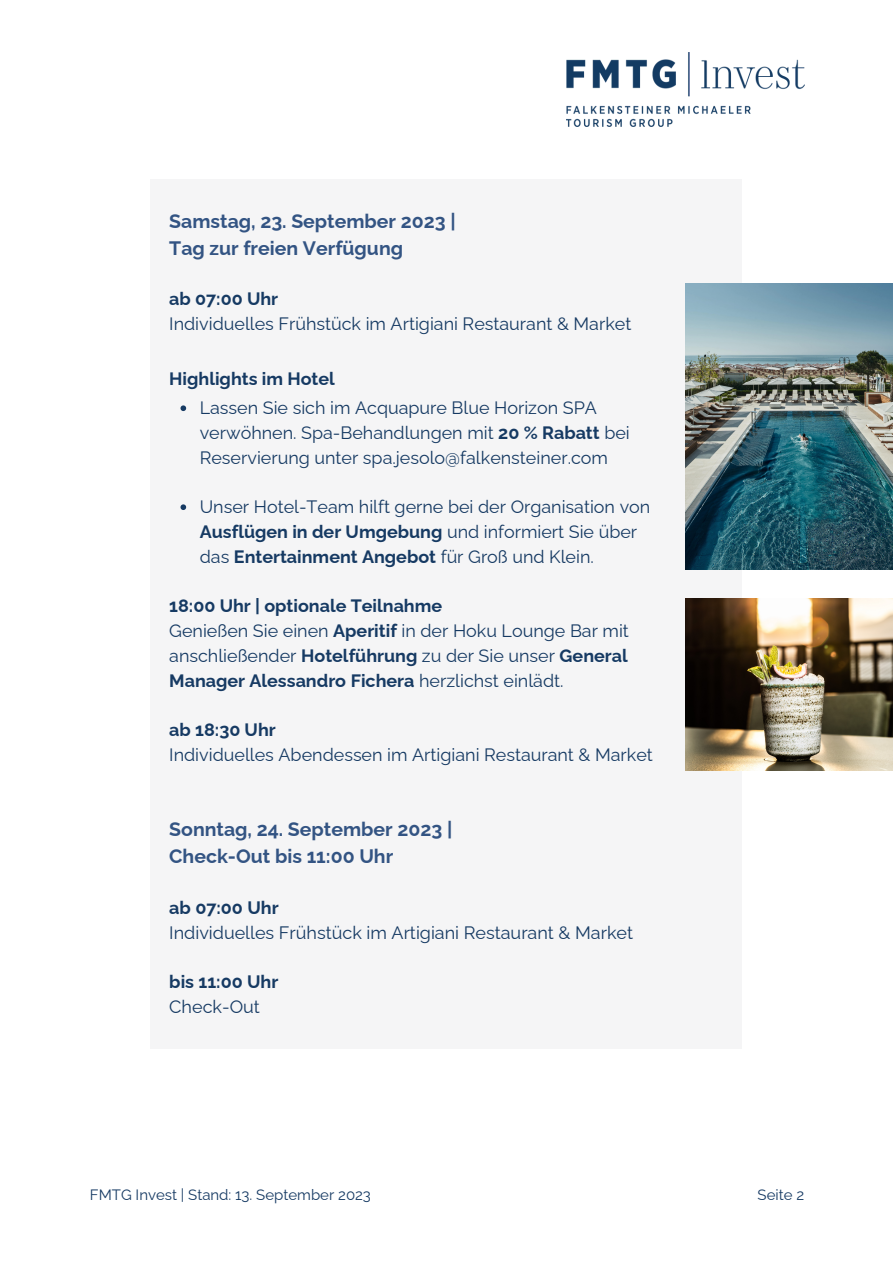
<style>
.page{position:relative;width:893px;height:1264px;background:#fff}
.page>*{position:absolute;margin:0;border:0;box-sizing:border-box;transform-origin:0 0}
.t1{font:700 19.5px "Raleway";color:#335483}
.t2{font:18px "Raleway";color:#163a63}
.t3{font:700 18px "Raleway";color:#163a63}
.t4{font:17.85px/24.8px "Raleway";color:#163a63}
.t5{font:700 17.85px "Raleway";color:#163a63}
.t6{font:15px "Raleway";color:#163a63}
.s1{font-weight:700}
</style>
<div class="page">
<img style="left:566px;top:52px;width:238px;height:75px">
<div style="left:150px;top:178px;width:592px;height:870px;background:#f5f5f6"></div>
<svg style="left:180px;top:405px;width:6px;height:6px"></svg>
<svg style="left:180px;top:504px;width:6px;height:6px"></svg>
<img style="left:685px;top:284px;width:207px;height:285px">
<img style="left:685px;top:598px;width:207px;height:172px">
<p class="t1" style="left:169px;top:209px;width:288px">Samstag, 23. September 2023 |</p>
<p class="t1" style="left:169px;top:236px;width:235px">Tag zur freien Verfügung</p>
<p class="t5" style="left:169px;top:288px;width:110px">ab 07:00 Uhr</p>
<p class="t4" style="left:169px;top:311px;width:463px">Individuelles Frühstück im Artigiani Restaurant &amp; Market</p>
<p class="t5" style="left:169px;top:368px;width:167px">Highlights im Hotel</p>
<p class="t4" style="left:200px;top:396px;width:431px">Lassen Sie sich im Acquapure Blue Horizon SPA verwöhnen. Spa-Behandlungen mit <span class="s1">20 % Rabatt</span> bei<br>Reservierung unter spa.jesolo@falkensteiner.com</p>
<p class="t4" style="left:200px;top:494px;width:452px">Unser Hotel-Team hilft gerne bei der Organisation von<br><span class="s1">Ausflügen in der Umgebung</span> und informiert Sie über das <span class="s1">Entertainment Angebot</span> für Groß und Klein.</p>
<p class="t5" style="left:169px;top:595px;width:274px">18:00 Uhr | optionale Teilnahme</p>
<p class="t4" style="left:169px;top:618px;width:461px;text-align:justify">Genießen Sie einen <span class="s1">Aperitif</span> in der Hoku Lounge Bar mit anschließender <span class="s1">Hotelführung</span> zu der Sie unser <span class="s1">General Manager Alessandro Fichera</span> herzlichst einlädt.</p>
<p class="t5" style="left:169px;top:719px;width:108px">ab 18:30 Uhr</p>
<p class="t4" style="left:169px;top:742px;width:485px">Individuelles Abendessen im Artigiani Restaurant &amp; Market</p>
<p class="t1" style="left:169px;top:817px;width:284px">Sonntag, 24. September 2023 |</p>
<p class="t1" style="left:169px;top:844px;width:225px">Check-Out bis 11:00 Uhr</p>
<p class="t3" style="left:169px;top:896px;width:111px">ab 07:00 Uhr</p>
<p class="t2" style="left:169px;top:921px;width:465px">Individuelles Frühstück im Artigiani Restaurant &amp; Market</p>
<p class="t3" style="left:169px;top:971px;width:111px">bis 11:00 Uhr</p>
<p class="t2" style="left:169px;top:995px;width:92px">Check-Out</p>
<p class="t6" style="left:90px;top:1185px;width:282px">FMTG Invest | Stand: 13. September 2023</p>
<p class="t6" style="left:757px;top:1185px;width:48px">Seite 2</p>
</div>
